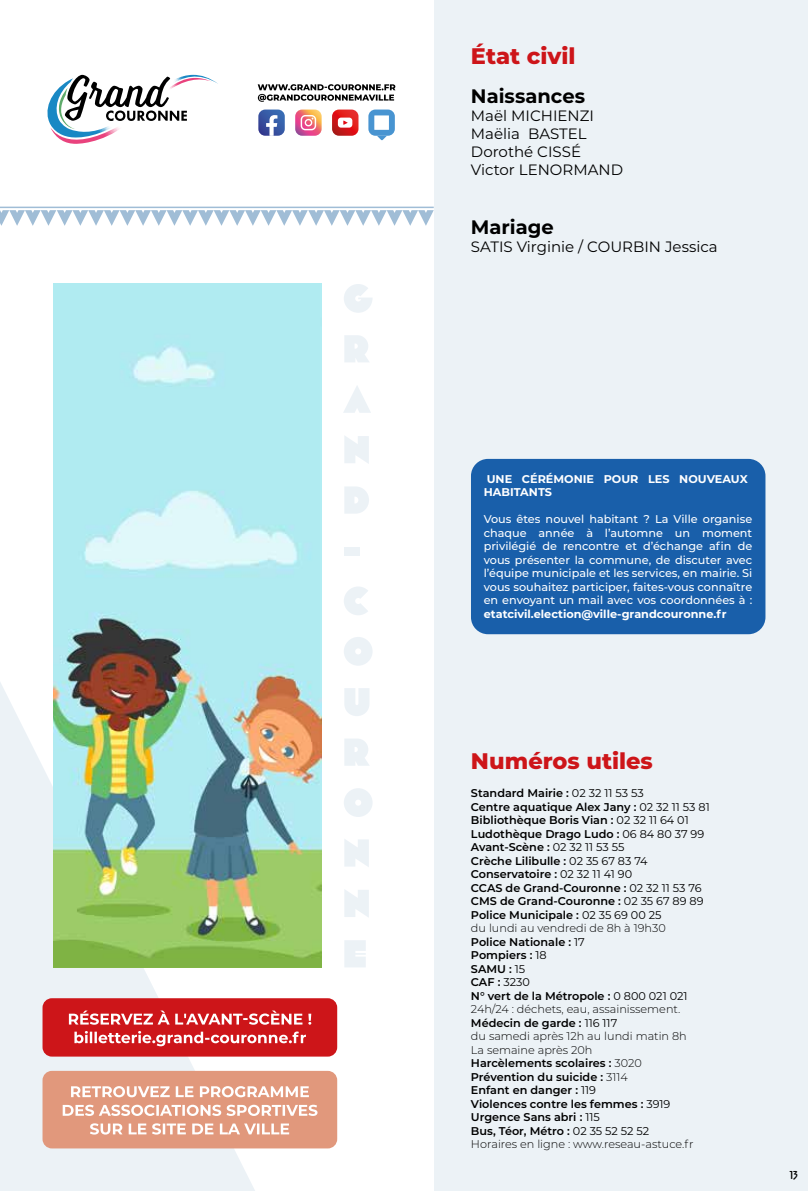
<style>
.page{position:relative;width:808px;height:1191px;background:#fff}
.page>*{position:absolute;margin:0;border:0;box-sizing:border-box;transform-origin:0 0}
.t1{font:800 22.5px "Montserrat";color:#cd1519}
.t2{font:700 19.5px "Montserrat";color:#000}
.t3{font:15px/18px "Montserrat";color:#000}
.t4{font:500 12px "Pinot Grigio Modern";color:#000}
.t5{font:600 11.25px/13.5px "Montserrat";color:#000}
.t6{font:500 11.25px/13.5px "Montserrat";color:#fff;text-align:justify}
.t7{font:700 11.25px/13.5px "Montserrat";color:#fff}
.s1{font-weight:400}
.s2{font-weight:300}
</style>
<div class="page">
<svg style="left:0;top:682px;width:268px;height:509px;fill:#ecf2f6"></svg>
<div style="left:434px;top:0;width:374px;height:1191px;background:#ecf2f6"></div>
<svg style="left:344px;top:940px;width:22px;height:27px"></svg>
<svg style="left:344px;top:889px;width:25px;height:28px"></svg>
<svg style="left:344px;top:839px;width:25px;height:28px"></svg>
<svg style="left:344px;top:788px;width:29px;height:29px"></svg>
<svg style="left:344px;top:739px;width:25px;height:26px"></svg>
<svg style="left:344px;top:688px;width:25px;height:28px"></svg>
<svg style="left:344px;top:637px;width:29px;height:28px"></svg>
<svg style="left:344px;top:587px;width:24px;height:28px"></svg>
<div style="left:344px;top:547px;width:15px;height:8px;background:#ecf2f6"></div>
<svg style="left:344px;top:486px;width:25px;height:27px"></svg>
<svg style="left:344px;top:436px;width:25px;height:28px"></svg>
<svg style="left:343px;top:386px;width:28px;height:27px"></svg>
<svg style="left:344px;top:335px;width:25px;height:27px"></svg>
<svg style="left:344px;top:284px;width:29px;height:29px"></svg>
<svg style="left:0;top:210px;width:434px;height:16px"></svg>
<hr style="left:0;top:207px;width:434px;height:1px;background:#a0bdd6">
<div style="left:43px;top:1070px;width:294px;height:78px;background:#e1987c;border-radius:9px"></div>
<div style="left:43px;top:998px;width:294px;height:58px;background:#cd1519;border-radius:9px"></div>
<svg style="left:90px;top:1123px;width:199px;height:11px"></svg>
<svg style="left:63px;top:1104px;width:254px;height:12px"></svg>
<svg style="left:71px;top:1086px;width:238px;height:11px"></svg>
<svg style="left:74px;top:1031px;width:232px;height:15px"></svg>
<svg style="left:69px;top:1010px;width:242px;height:14px"></svg>
<div style="left:471px;top:459px;width:294px;height:175px;background:#195faa;border-radius:17px"></div>
<div style="left:368px;top:110px;width:27px;height:26px;background:#4894d1;border-radius:7px"></div>
<svg style="left:295px;top:110px;width:27px;height:26px"></svg>
<svg style="left:258px;top:110px;width:27px;height:26px"></svg>
<svg style="left:332px;top:110px;width:26px;height:26px"></svg>
<svg style="left:258px;top:84px;width:137px;height:18px"></svg>
<svg style="left:374px;top:115px;width:15px;height:15px"></svg>
<svg style="left:377px;top:136px;width:10px;height:4px"></svg>
<img style="left:53px;top:284px;width:269px;height:683px">
<svg style="left:47px;top:74px;width:171px;height:70px"></svg>
<h1 class="t1" style="left:471px;top:40px;width:106px">État civil</h1>
<h2 class="t2" style="left:471px;top:82px;width:116px">Naissances</h2>
<h3 class="t3" style="left:471px;top:106px;width:154px">Maël MICHIENZI<br>Maëlia BASTEL<br>Dorothé CISSÉ<br>Victor LENORMAND</h3>
<h2 class="t2" style="left:471px;top:213px;width:84px">Mariage</h2>
<h3 class="t3" style="left:471px;top:237px;width:248px">SATIS Virginie / COURBIN Jessica</h3>
<p class="t7" style="left:484px;top:471px;width:266px">UNE CÉRÉMONIE POUR LES NOUVEAUX<br>HABITANTS</p>
<p class="t6" style="left:484px;top:512px;width:270px">Vous êtes nouvel habitant ? La Ville organise chaque année à l’automne un moment privilégié de rencontre et d’échange afin de vous présenter la commune, de discuter avec l’équipe municipale et les services, en mairie. Si vous souhaitez participer, faites-vous connaître en envoyant un mail avec vos coordonnées à :</p>
<p class="t7" style="left:484px;top:606px;width:244px">etatcivil.election@ville-grandcouronne.fr</p>
<h1 class="t1" style="left:471px;top:744px;width:183px">Numéros utiles</h1>
<p class="t5" style="left:471px;top:786px;width:240px">Standard Mairie : <span class="s1">02 32 11 53 53<br></span>Centre aquatique Alex Jany : <span class="s1">02 32 11 53 81<br></span>Bibliothèque Boris Vian : <span class="s1">02 32 11 64 01<br></span>Ludothèque Drago Ludo : <span class="s1">06 84 80 37 99<br></span>Avant-Scène : <span class="s1">02 32 11 53 55<br></span>Crèche Lilibulle : <span class="s1">02 35 67 83 74<br></span>Conservatoire : <span class="s1">02 32 11 41 90<br></span>CCAS de Grand-Couronne : <span class="s1">02 32 11 53 76<br></span>CMS de Grand-Couronne : <span class="s1">02 35 67 89 89<br></span>Police Municipale : <span class="s1">02 35 69 00 25<br></span><span class="s2">du lundi au vendredi de 8h à 19h30<br></span>Police Nationale : <span class="s1">17<br></span>Pompiers : <span class="s1">18<br></span>SAMU : <span class="s1">15<br></span>CAF : <span class="s1">3230<br></span>N° vert de la Métropole : <span class="s1">0 800 021 021<br></span><span class="s2">24h/24 : déchets, eau, assainissement.<br></span>Médecin de garde : <span class="s1">116 117<br></span><span class="s2">du samedi après 12h au lundi matin 8h<br>La semaine après 20h<br></span>Harcèlements scolaires : <span class="s2">3020<br></span>Prévention du suicide : <span class="s2">3114<br></span>Enfant en danger : <span class="s1">119<br></span>Violences contre les femmes : <span class="s1">3919<br></span>Urgence Sans abri : <span class="s1">115<br></span>Bus, Téor, Métro : <span class="s1">02 35 52 52 52<br></span><span class="s2">Horaires en ligne : www.reseau-astuce.fr</span></p>
<p class="t4" style="left:790px;top:1169px;width:9px">13</p>
</div>
